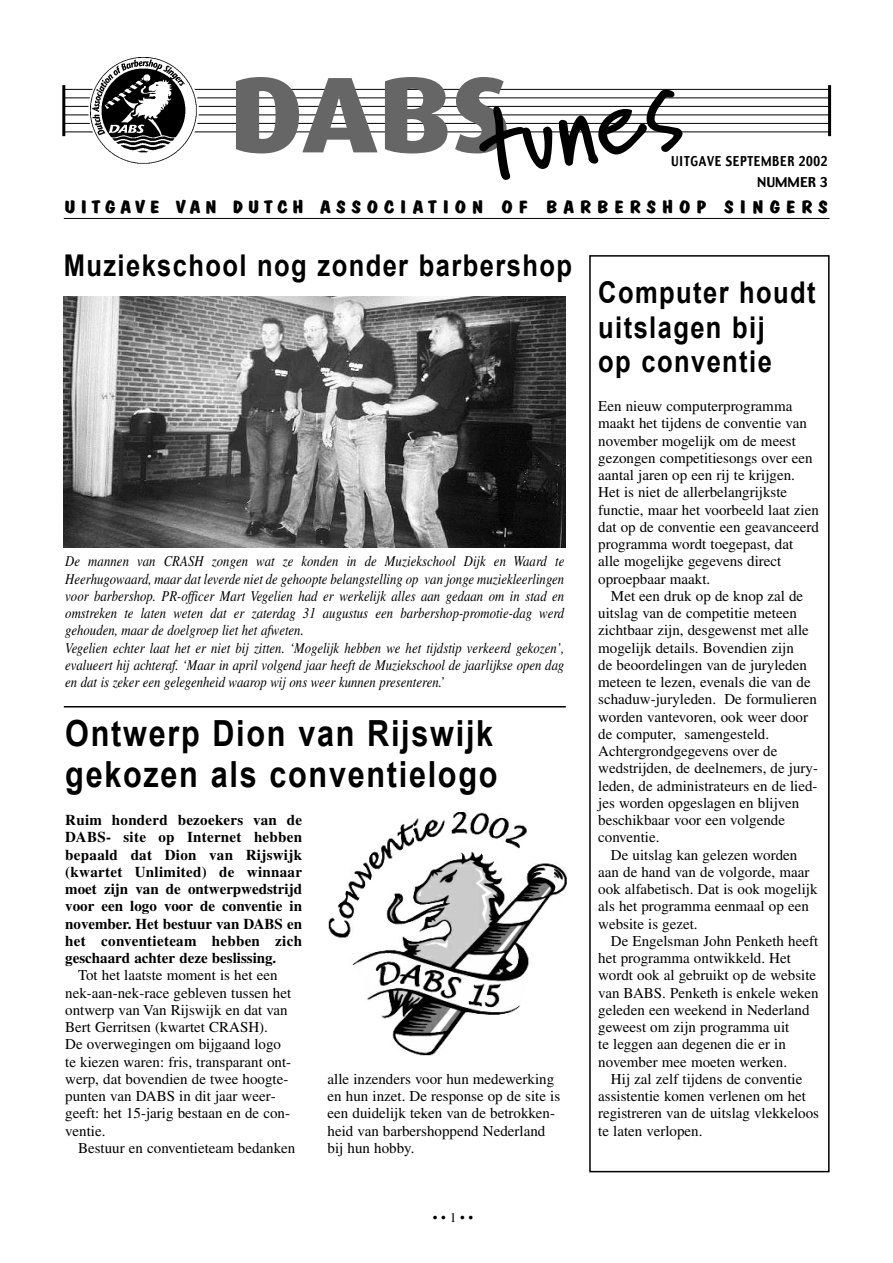
<style>
.page{position:relative;width:893px;height:1263px;background:#fff}
.page>*{position:absolute;margin:0;border:0;box-sizing:border-box;transform-origin:0 0}
.t1{font:800 108px "Dax";color:#666;scale:1.1 1}
.t2{font:700 97.5px "Marydale";color:#000}
.t3{font:700 36px/40.5px "Arial";letter-spacing:.055em;color:#000;scale:.85 1}
.t4{font:700 30px/34.5px "Arial";letter-spacing:.055em;color:#000;scale:.85 1}
.t5{font:700 18px "Dom Casual";letter-spacing:.23em;color:#000;scale:1.2 1}
.t6{font:15px/17.2px "Times";color:#000}
.t7{font:italic 15px/17.2px "Times";color:#000;scale:.85 1}
.t8{font:700 15px/17.2px "Times";color:#000;text-align:justify}
.t9{font:13.5px/20.5px "Charcoal";letter-spacing:.06em;color:#000;text-align:right;scale:.85 1}
.t10{font:13.5px "Times";color:#000}
</style>
<div class="page">
<hr style="left:64px;top:89px;width:765px;height:1px;background:#000">
<hr style="left:64px;top:98px;width:765px;height:1px;background:#000">
<hr style="left:64px;top:106px;width:765px;height:1px;background:#000">
<hr style="left:64px;top:115px;width:765px;height:1px;background:#000">
<hr style="left:64px;top:123px;width:765px;height:1px;background:#000">
<hr style="left:64px;top:132px;width:765px;height:1px;background:#000">
<hr style="left:64px;top:218px;width:765px;height:1px;background:#000">
<hr style="left:828px;top:85px;width:3px;height:51px;background:#000">
<hr style="left:62px;top:85px;width:3px;height:51px;background:#000">
<img style="left:91px;top:57px;width:106px;height:106px">
<img style="left:64px;top:297px;width:502px;height:251px">
<div style="left:589px;top:255px;width:240px;height:917px;border:2px solid #000"></div>
<img style="left:328px;top:813px;width:238px;height:243px">
<hr style="left:64px;top:706px;width:502px;height:2px;background:#000">
<h1 class="t1" style="left:229px;top:63px;width:258px">DABS</h1>
<h2 class="t2" style="left:467px;top:92px;width:205px;rotate:-12deg">tunes</h2>
<p class="t9" style="left:671px;top:151px;width:186px">UITGAVE SEPTEMBER 2002<br>NUMMER 3</p>
<p class="t5" style="left:64px;top:200px;width:638px">UITGAVE VAN DUTCH ASSOCIATION OF BARBERSHOP SINGERS</p>
<h3 class="t4" style="left:64px;top:249px;width:599px">Muziekschool nog zonder barbershop</h3>
<p class="t7" style="left:65px;top:554px;width:588px">De mannen van CRASH zongen wat ze konden in de Muziekschool Dijk en Waard te Heerhugowaard, maar dat leverde niet de gehoopte belangstelling op van jonge muziekleerlingen voor barbershop. PR-officer Mart Vegelien had er werkelijk alles aan gedaan om in stad en omstreken te laten weten dat er zaterdag 31 augustus een barbershop-promotie-dag werd gehouden, maar de doelgroep liet het afweten.<br>Vegelien echter laat het er niet bij zitten. ‘Mogelijk hebben we het tijdstip verkeerd gekozen’, evalueert hij achteraf. ‘Maar in april volgend jaar heeft de Muziekschool de jaarlijkse open dag en dat is zeker een gelegenheid waarop wij ons weer kunnen presenteren.’</p>
<h3 class="t3" style="left:65px;top:714px;width:510px">Ontwerp Dion van Rijswijk gekozen als conventielogo</h3>
<p class="t8" style="left:65px;top:813px;width:238px">Ruim honderd bezoekers van de DABS- site op Internet hebben bepaald dat Dion van Rijswijk (kwartet Unlimited) de winnaar moet zijn van de ontwerpwedstrijd voor een logo voor de conventie in november. Het bestuur van DABS en het conventieteam hebben zich geschaard achter deze beslissing.</p>
<p class="t6" style="left:65px;top:968px;width:227px;text-indent:13px">Tot het laatste moment is het een nek-aan-nek-race gebleven tussen het ontwerp van Van Rijswijk en dat van<br>Bert Gerritsen (kwartet CRASH).<br>De overwegingen om bijgaand logo te kiezen waren: fris, transparant ont&shy;werp, dat bovendien de twee hoogte&shy;punten van DABS in dit jaar weer&shy;geeft: het 15-jarig bestaan en de con&shy;ventie.</p>
<p class="t6" style="left:78px;top:1141px;width:219px">Bestuur en conventieteam bedanken</p>
<p class="t6" style="left:327px;top:1072px;width:234px">alle inzenders voor hun medewerking en hun inzet. De response op de site is een duidelijk teken van de betrokken&shy;heid van barbershoppend Nederland bij hun hobby.</p>
<p class="t10" style="left:433px;top:1212px;width:42px">• • 1 • •</p>
<h3 class="t4" style="left:598px;top:276px;width:257px">Computer houdt uitslagen bij<br>op conventie</h3>
<p class="t6" style="left:598px;top:399px;width:222px">Een nieuw computerprogramma maakt het tijdens de conventie van november mogelijk om de meest gezongen competitiesongs over een aantal jaren op een rij te krijgen.<br>Het is niet de allerbelangrijkste functie, maar het voorbeeld laat zien dat op de conventie een geavanceerd programma wordt toegepast, dat<br>alle mogelijke gegevens direct oproepbaar maakt.</p>
<p class="t6" style="left:598px;top:589px;width:221px;text-indent:13px">Met een druk op de knop zal de uitslag van de competitie meteen zichtbaar zijn, desgewenst met alle mogelijk details. Bovendien zijn<br>de beoordelingen van de juryleden meteen te lezen, evenals die van de schaduw-juryleden. De formulieren worden vantevoren, ook weer door de computer, samengesteld.<br>Achtergrondgegevens over de wedstrijden, de deelnemers, de jury&shy;leden, de administrateurs en de lied&shy;jes worden opgeslagen en blijven beschikbaar voor een volgende conventie.</p>
<p class="t6" style="left:598px;top:847px;width:221px;text-indent:13px">De uitslag kan gelezen worden aan de hand van de volgorde, maar ook alfabetisch. Dat is ook mogelijk als het programma eenmaal op een website is gezet.</p>
<p class="t6" style="left:598px;top:934px;width:222px;text-indent:13px">De Engelsman John Penketh heeft het programma ontwikkeld. Het wordt ook al gebruikt op de website van BABS. Penketh is enkele weken geleden een weekend in Nederland geweest om zijn programma uit<br>te leggen aan degenen die er in november mee moeten werken.</p>
<p class="t6" style="left:598px;top:1072px;width:222px;text-indent:13px">Hij zal zelf tijdens de conventie assistentie komen verlenen om het registreren van de uitslag vlekkeloos te laten verlopen.</p>
</div>
